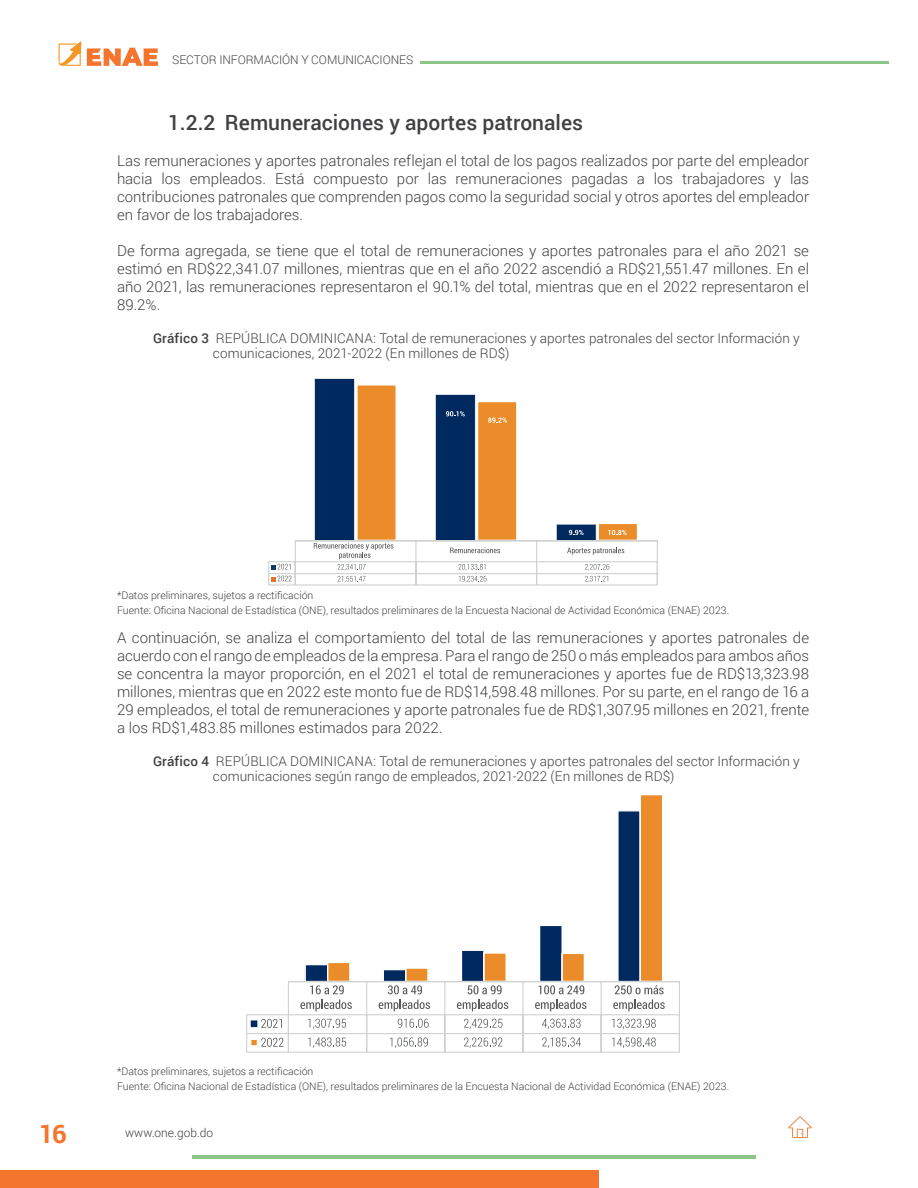
<style>
.page{position:relative;width:918px;height:1188px;background:#fff}
.page>*{position:absolute;margin:0;border:0;box-sizing:border-box;transform-origin:0 0}
.t1{font:700 25.5px "Roboto";color:#f4762e}
.t2{font:500 21px "Roboto";color:#414042}
.t3{font:300 15px/18px "Roboto";color:#414042;text-align:justify}
.t4{font:300 13.5px/15px "Roboto";letter-spacing:.005em;color:#414042}
.t5{font:300 12px "Roboto";color:#414042}
.t6{font:300 10.5px/15px "Roboto";color:#414042}
.s1{font-weight:500}
</style>
<div class="page">
<svg style="left:58px;top:41px;width:23px;height:25px"></svg>
<svg style="left:87px;top:48px;width:71px;height:18px"></svg>
<div style="left:0;top:1171px;width:598px;height:17px;background:#f4762e"></div>
<hr style="left:193px;top:1155px;width:563px;height:4px;background:#8bc688">
<svg style="left:788px;top:1116px;width:24px;height:22px"></svg>
<hr style="left:420px;top:61px;width:469px;height:3px;background:#8bc688">
<div style="left:314px;top:378px;width:41px;height:162px;background:#00295f"></div>
<svg style="left:357px;top:385px;width:280px;height:155px"></svg>
<hr style="left:295px;top:540px;width:362px;height:1px;background:#cfd2d1">
<hr style="left:415px;top:541px;width:2px;height:20px;background:#cfd2d1">
<svg style="left:450px;top:547px;width:50px;height:6px"></svg>
<svg style="left:567px;top:547px;width:57px;height:8px"></svg>
<hr style="left:269px;top:561px;width:388px;height:1px;background:#cfd2d1">
<hr style="left:269px;top:573px;width:388px;height:1px;background:#cfd2d1">
<hr style="left:269px;top:584px;width:388px;height:2px;background:#cfd2d1">
<svg style="left:415px;top:562px;width:1px;height:22px"></svg>
<svg style="left:536px;top:541px;width:1px;height:43px"></svg>
<svg style="left:657px;top:541px;width:1px;height:44px"></svg>
<svg style="left:268px;top:541px;width:28px;height:44px"></svg>
<svg style="left:314px;top:543px;width:79px;height:39px"></svg>
<svg style="left:458px;top:564px;width:29px;height:18px"></svg>
<svg style="left:585px;top:564px;width:24px;height:18px"></svg>
<svg style="left:446px;top:411px;width:19px;height:5px"></svg>
<svg style="left:569px;top:530px;width:15px;height:5px"></svg>
<svg style="left:488px;top:418px;width:19px;height:5px"></svg>
<svg style="left:608px;top:530px;width:19px;height:5px"></svg>
<svg style="left:304px;top:964px;width:23px;height:19px"></svg>
<svg style="left:327px;top:795px;width:337px;height:188px"></svg>
<hr style="left:288px;top:981px;width:391px;height:1px;background:#cfd2d1">
<hr style="left:288px;top:982px;width:1px;height:33px;background:#cfd2d1">
<hr style="left:366px;top:982px;width:1px;height:33px;background:#cfd2d1">
<hr style="left:444px;top:982px;width:1px;height:33px;background:#cfd2d1">
<hr style="left:522px;top:982px;width:2px;height:33px;background:#cfd2d1">
<hr style="left:601px;top:982px;width:1px;height:33px;background:#cfd2d1">
<hr style="left:679px;top:982px;width:1px;height:33px;background:#cfd2d1">
<svg style="left:300px;top:985px;width:52px;height:26px"></svg>
<svg style="left:379px;top:985px;width:51px;height:26px"></svg>
<svg style="left:457px;top:985px;width:51px;height:26px"></svg>
<svg style="left:535px;top:985px;width:52px;height:26px"></svg>
<svg style="left:613px;top:985px;width:52px;height:26px"></svg>
<hr style="left:247px;top:1014px;width:432px;height:1px;background:#cfd2d1">
<svg style="left:308px;top:1019px;width:38px;height:10px"></svg>
<svg style="left:398px;top:1019px;width:31px;height:9px"></svg>
<svg style="left:464px;top:1019px;width:38px;height:10px"></svg>
<svg style="left:542px;top:1019px;width:39px;height:10px"></svg>
<svg style="left:612px;top:1019px;width:44px;height:10px"></svg>
<hr style="left:247px;top:1033px;width:432px;height:1px;background:#cfd2d1">
<hr style="left:247px;top:1052px;width:432px;height:1px;background:#cfd2d1">
<svg style="left:366px;top:1015px;width:1px;height:37px"></svg>
<svg style="left:444px;top:1015px;width:1px;height:37px"></svg>
<svg style="left:522px;top:1015px;width:2px;height:37px"></svg>
<svg style="left:601px;top:1015px;width:1px;height:37px"></svg>
<svg style="left:679px;top:1015px;width:1px;height:37px"></svg>
<svg style="left:246px;top:1015px;width:43px;height:37px"></svg>
<svg style="left:308px;top:1037px;width:38px;height:11px"></svg>
<svg style="left:390px;top:1037px;width:38px;height:11px"></svg>
<svg style="left:464px;top:1037px;width:39px;height:11px"></svg>
<svg style="left:542px;top:1037px;width:39px;height:11px"></svg>
<svg style="left:612px;top:1037px;width:44px;height:11px"></svg>
<p class="t5" style="left:172px;top:51px;width:243px">SECTOR INFORMACIÓN Y COMUNICACIONES</p>
<h2 class="t2" style="left:168px;top:108px;width:417px">1.2.2 Remuneraciones y aportes patronales</h2>
<p class="t3" style="left:117px;top:151px;width:694px">Las remuneraciones y aportes patronales reflejan el total de los pagos realizados por parte del empleador hacia los empleados. Está compuesto por las remuneraciones pagadas a los trabajadores y las contribuciones patronales que comprenden pagos como la seguridad social y otros aportes del empleador en favor de los trabajadores.</p>
<p class="t3" style="left:117px;top:241px;width:694px">De forma agregada, se tiene que el total de remuneraciones y aportes patronales para el año 2021 se estimó en RD$22,341.07 millones, mientras que en el año 2022 ascendió a RD$21,551.47 millones. En el año 2021, las remuneraciones representaron el 90.1% del total, mientras que en el 2022 representaron el 89.2%.</p>
<p class="t4" style="left:213px;top:331px;width:588px;text-indent:-60px"><span class="s1">Gráfico 3</span> REPÚBLICA DOMINICANA: Total de remuneraciones y aportes patronales del sector Información y comunicaciones, 2021-2022 (En millones de RD$)</p>
<p class="t6" style="left:117px;top:587px;width:614px">*Datos preliminares, sujetos a rectificación<br>Fuente: Oficina Nacional de Estadística (ONE), resultados preliminares de la Encuesta Nacional de Actividad Económica (ENAE) 2023.</p>
<p class="t3" style="left:117px;top:628px;width:694px">A continuación, se analiza el comportamiento del total de las remuneraciones y aportes patronales de acuerdo con el rango de empleados de la empresa. Para el rango de 250 o más empleados para ambos años se concentra la mayor proporción, en el 2021 el total de remuneraciones y aportes fue de RD$13,323.98 millones, mientras que en 2022 este monto fue de RD$14,598.48 millones. Por su parte, en el rango de 16 a 29 empleados, el total de remuneraciones y aporte patronales fue de RD$1,307.95 millones en 2021, frente a los RD$1,483.85 millones estimados para 2022.</p>
<p class="t4" style="left:213px;top:753px;width:588px;text-indent:-60px"><span class="s1">Gráfico 4</span> REPÚBLICA DOMINICANA: Total de remuneraciones y aportes patronales del sector Información y comunicaciones según rango de empleados, 2021-2022 (En millones de RD$)</p>
<p class="t6" style="left:117px;top:1064px;width:614px">*Datos preliminares, sujetos a rectificación<br>Fuente: Oficina Nacional de Estadística (ONE), resultados preliminares de la Encuesta Nacional de Actividad Económica (ENAE) 2023.</p>
<h1 class="t1" style="left:39px;top:1116px;width:29px">16</h1>
<p class="t5" style="left:125px;top:1124px;width:90px">www.one.gob.do</p>
</div>
